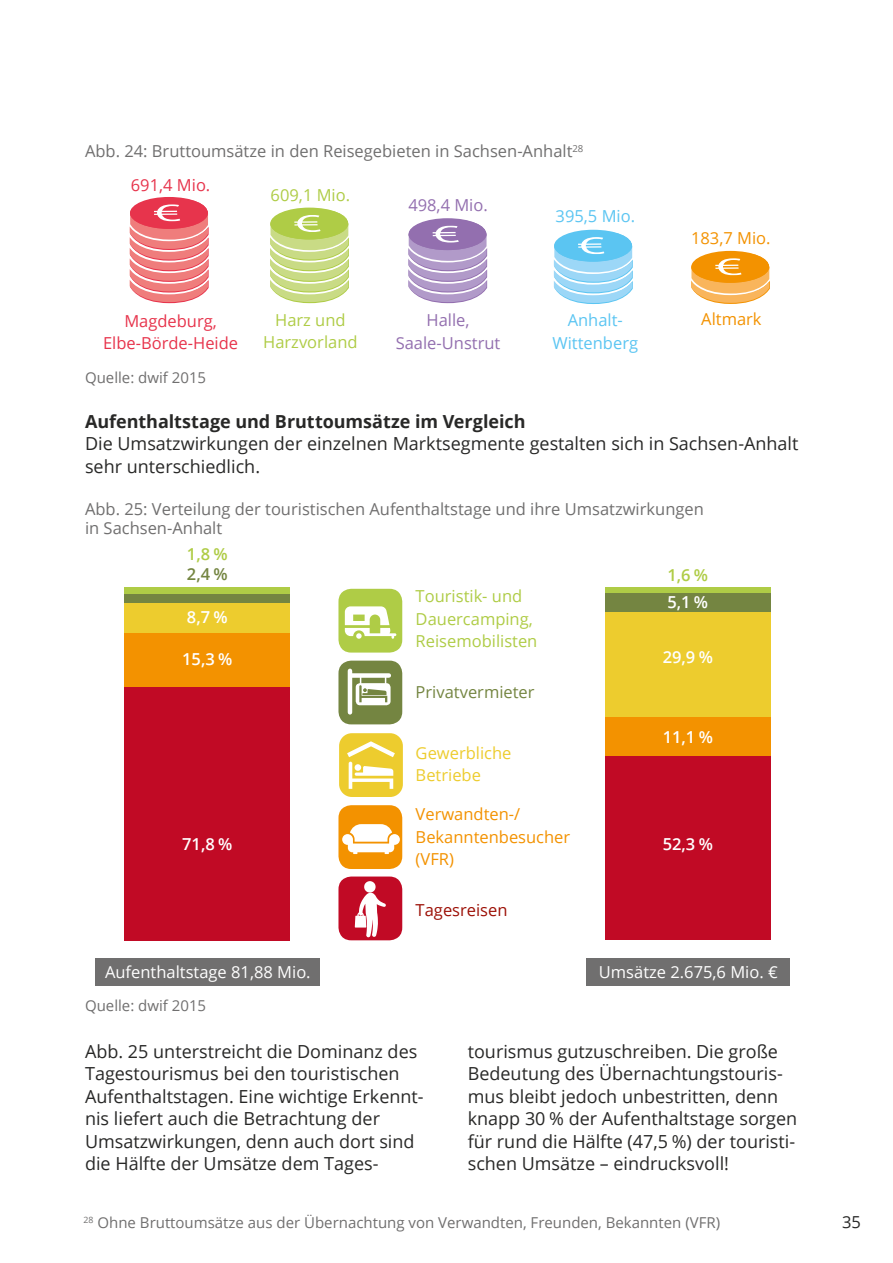
<style>
.page{position:relative;width:893px;height:1263px;background:#fff}
.page>*{position:absolute;margin:0;border:0;box-sizing:border-box;transform-origin:0 0}
.t1{font:18px/22.5px "Open Sans";color:#282827}
.t2{font:700 18px "Open Sans";letter-spacing:-.005em;color:#282827}
.t3{font:16.5px/19.5px "Open Sans";color:#706f6f}
.t4{font:16.5px/22.5px "Open Sans";color:#afcc46;text-align:center}
.t5{font:16.5px/22.5px "Open Sans";color:#f39200}
.t6{font:16.5px "Open Sans";color:#fff}
.t7{font:16.5px "Open Sans";color:#e7344c}
.t8{font:600 16.5px "Open Sans";color:#fff}
.t9{font:16.5px/22.5px "Open Sans";color:#936faf;text-align:center}
.t10{font:16.5px/22.5px "Open Sans";color:#5bc5f2;text-align:center}
.t11{font:16.5px/22.5px "Open Sans";color:#edcc2e}
.t12{font:16.5px "Open Sans";color:#748541}
.t13{font:16.5px "Open Sans";color:#9c1006}
.t14{font:600 16.5px "Open Sans";color:#afcc46}
.t15{font:600 16.5px "Open Sans";color:#748541}
.t16{font:16.5px "Open Sans";color:#282827}
.t17{font:15px "Open Sans";color:#706f6f}
</style>
<div class="page">
<div style="left:124px;top:687px;width:166px;height:253px;background:#c10a25"></div>
<div style="left:124px;top:632px;width:166px;height:55px;background:#f39200"></div>
<div style="left:124px;top:602px;width:166px;height:30px;background:#edcc2e"></div>
<div style="left:124px;top:593px;width:166px;height:9px;background:#748541"></div>
<div style="left:124px;top:587px;width:166px;height:6px;background:#afcc46"></div>
<div style="left:605px;top:756px;width:166px;height:184px;background:#c10a25"></div>
<div style="left:605px;top:716px;width:166px;height:40px;background:#f39200"></div>
<div style="left:605px;top:611px;width:166px;height:105px;background:#edcc2e"></div>
<div style="left:605px;top:592px;width:166px;height:19px;background:#748541"></div>
<div style="left:605px;top:587px;width:166px;height:5px;background:#afcc46"></div>
<svg style="left:130px;top:197px;width:78px;height:32px"></svg>
<div style="left:130px;top:198px;width:78px;height:31px;background:#e7344c;border-radius:50%"></div>
<svg style="left:130px;top:204px;width:79px;height:99px"></svg>
<div style="left:270px;top:208px;width:78px;height:31px;background:#afcc46;border-radius:50%"></div>
<svg style="left:270px;top:215px;width:79px;height:88px"></svg>
<svg style="left:409px;top:218px;width:77px;height:32px"></svg>
<div style="left:409px;top:219px;width:77px;height:31px;background:#936faf;border-radius:50%"></div>
<svg style="left:408px;top:225px;width:79px;height:78px"></svg>
<div style="left:554px;top:230px;width:78px;height:32px;background:#5bc5f2;border-radius:50%"></div>
<svg style="left:554px;top:237px;width:79px;height:67px"></svg>
<svg style="left:691px;top:251px;width:78px;height:32px"></svg>
<div style="left:691px;top:252px;width:78px;height:31px;background:#f39200;border-radius:50%"></div>
<svg style="left:691px;top:258px;width:79px;height:46px"></svg>
<div style="left:96px;top:958px;width:224px;height:28px;background:#706f6f"></div>
<div style="left:587px;top:958px;width:203px;height:28px;background:#706f6f"></div>
<svg style="left:339px;top:733px;width:64px;height:64px"></svg>
<div style="left:338px;top:589px;width:64px;height:64px;background:#afcc46;border-radius:13px"></div>
<svg style="left:345px;top:606px;width:51px;height:33px"></svg>
<div style="left:338px;top:805px;width:64px;height:64px;background:#f39200;border-radius:13px"></div>
<svg style="left:342px;top:824px;width:58px;height:30px"></svg>
<div style="left:338px;top:876px;width:64px;height:64px;background:#c10a25;border-radius:13px"></div>
<svg style="left:355px;top:881px;width:31px;height:56px"></svg>
<div style="left:338px;top:661px;width:64px;height:63px;background:#748541;border-radius:13px"></div>
<hr style="left:348px;top:671px;width:4px;height:41px;background:#fff">
<div style="left:351px;top:673px;width:38px;height:5px;background:#fff"></div>
<div style="left:356px;top:683px;width:35px;height:22px;background:#fff;border-radius:4px"></div>
<svg style="left:359px;top:677px;width:28px;height:25px"></svg>
<p class="t3" style="left:85px;top:141px;width:500px">Abb. 24: Bruttoumsätze in den Reisegebieten in Sachsen-Anhalt<sup>28</sup></p>
<p class="t7" style="left:131px;top:173px;width:81px">691,4 Mio.</p>
<p class="t4" style="left:271px;top:183px;width:81px">609,1 Mio.</p>
<p class="t9" style="left:408px;top:194px;width:81px">498,4 Mio.</p>
<p class="t10" style="left:556px;top:204px;width:81px">395,5 Mio.</p>
<p class="t5" style="left:691px;top:227px;width:81px">183,7 Mio.</p>
<p class="t7" style="left:124px;top:309px;width:94px">Magdeburg,</p>
<p class="t5" style="left:701px;top:307px;width:62px">Altmark</p>
<p class="t7" style="left:103px;top:332px;width:137px">Elbe-Börde-Heide</p>
<p class="t4" style="left:263px;top:308px;width:96px">Harz und<br>Harzvorland</p>
<p class="t9" style="left:396px;top:309px;width:106px">Halle,<br>Saale-Unstrut</p>
<p class="t10" style="left:552px;top:309px;width:87px">Anhalt-<br>Wittenberg</p>
<p class="t17" style="left:85px;top:367px;width:123px">Quelle: dwif 2015</p>
<p class="t2" style="left:85px;top:408px;width:442px">Aufenthaltstage und Bruttoumsätze im Vergleich</p>
<p class="t1" style="left:85px;top:432px;width:715px">Die Umsatzwirkungen der einzelnen Marktsegmente gestalten sich in Sachsen-Anhalt sehr unterschiedlich.</p>
<p class="t3" style="left:85px;top:498px;width:620px">Abb. 25: Verteilung der touristischen Aufenthaltstage und ihre Umsatzwirkungen in Sachsen-Anhalt</p>
<p class="t14" style="left:187px;top:543px;width:42px">1,8 %</p>
<p class="t15" style="left:187px;top:563px;width:42px">2,4 %</p>
<p class="t14" style="left:667px;top:564px;width:42px">1,6 %</p>
<p class="t8" style="left:187px;top:605px;width:42px">8,7 %</p>
<p class="t8" style="left:182px;top:648px;width:52px">15,3 %</p>
<p class="t4" style="left:416px;top:584px;width:123px;text-align:left">Touristik- und<br>Dauercamping,<br>Reisemobilisten</p>
<p class="t12" style="left:416px;top:681px;width:120px">Privatvermieter</p>
<p class="t11" style="left:416px;top:741px;width:97px">Gewerbliche<br>Betriebe</p>
<p class="t8" style="left:667px;top:590px;width:42px">5,1 %</p>
<p class="t8" style="left:663px;top:645px;width:52px">29,9 %</p>
<p class="t8" style="left:663px;top:726px;width:52px">11,1 %</p>
<p class="t5" style="left:416px;top:802px;width:156px">Verwandten-/<br>Bekanntenbesucher (VFR)</p>
<p class="t13" style="left:416px;top:899px;width:93px">Tagesreisen</p>
<p class="t8" style="left:182px;top:833px;width:52px">71,8 %</p>
<p class="t8" style="left:663px;top:833px;width:52px">52,3 %</p>
<p class="t6" style="left:105px;top:961px;width:207px">Aufenthaltstage 81,88 Mio.</p>
<p class="t6" style="left:599px;top:961px;width:180px">Umsätze 2.675,6 Mio. €</p>
<p class="t17" style="left:85px;top:995px;width:123px">Quelle: dwif 2015</p>
<p class="t1" style="left:85px;top:1039px;width:340px">Abb. 25 unterstreicht die Dominanz des Tagestourismus bei den touristischen Aufenthaltstagen. Eine wichtige Erkennt&shy;nis liefert auch die Betrachtung der Umsatzwirkungen, denn auch dort sind die Hälfte der Umsätze dem Tages-</p>
<p class="t1" style="left:468px;top:1039px;width:331px">tourismus gutzuschreiben. Die große Bedeutung des Übernachtungstouris&shy;mus bleibt jedoch unbestritten, denn knapp 30 % der Aufenthaltstage sorgen für rund die Hälfte (47,5 %) der touristi&shy;schen Umsätze – eindrucksvoll!</p>
<p class="t17" style="left:84px;top:1212px;width:638px"><sup>28</sup> Ohne Bruttoumsätze aus der Übernachtung von Verwandten, Freunden, Bekannten (VFR)</p>
<p class="t16" style="left:842px;top:1210px;width:20px">35</p>
</div>
